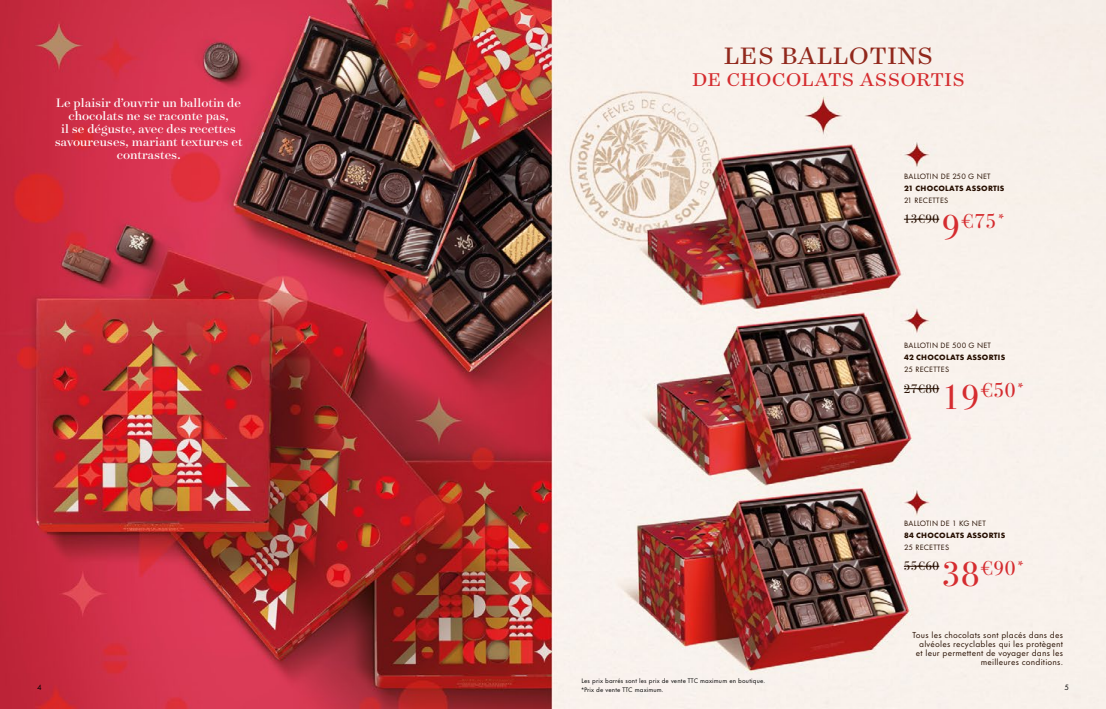
<style>
.page{position:relative;width:1106px;height:709px;background:#fff}
.page>*{position:absolute;margin:0;border:0;box-sizing:border-box;transform-origin:0 0}
.t1{font:27px "Surveyor Text";letter-spacing:.025em;color:#91281c}
.t2{font:21px "Surveyor Text";letter-spacing:.025em;color:#d52c2f}
.t3{font:20.1px "Bodoni Svty Two ITCTT";color:#d52c2f}
.t4{font:14px/13px "Surveyor Display";color:#fff;text-align:center}
.t5{font:12.3px "Bodoni Svty Two ITCTT";letter-spacing:.025em;color:#260e00}
.t6{font:8px/12px "Futura PT";letter-spacing:.035em;color:#260e00}
.t7{font:8px/9px "Futura Now Var Roman Text";letter-spacing:.025em;color:#260e00;text-align:right}
.t8{font:8px "Futura PT";color:#000}
.t9{font:6px/9px "Futura Now Var Roman Text";letter-spacing:.025em;color:#000}
.s1{font-weight:700}
.s2{font-size:34.5px}
</style>
<div class="page">
<img style="left:0;top:0;width:1106px;height:709px">
<hr style="left:903px;top:219px;width:36px;height:1px;background:#260e00">
<hr style="left:903px;top:388px;width:36px;height:1px;background:#260e00">
<hr style="left:903px;top:566px;width:36px;height:1px;background:#260e00">
<p class="t4" style="left:55px;top:95px;width:189px">Le plaisir d’ouvrir un ballotin de chocolats ne se raconte pas,<br>il se déguste, avec des recettes savoureuses, mariant textures et contrastes.</p>
<p class="t1" style="left:724px;top:39px;width:210px">LES BALLOTINS</p>
<p class="t2" style="left:692px;top:66px;width:274px">DE CHOCOLATS ASSORTIS</p>
<p class="t6" style="left:904px;top:170px;width:102px">BALLOTIN DE 250 G NET<br><span class="s1">21 CHOCOLATS ASSORTIS<br></span>21 RECETTES</p>
<p class="t5" style="left:903px;top:209px;width:37px">13€90</p>
<p class="t3" style="left:942px;top:204px;width:65px"><span class="s2">9</span>€75<sup>*</sup></p>
<p class="t6" style="left:904px;top:339px;width:103px">BALLOTIN DE 500 G NET<br><span class="s1">42 CHOCOLATS ASSORTIS<br></span>25 RECETTES</p>
<p class="t5" style="left:903px;top:378px;width:37px">27€80</p>
<p class="t3" style="left:942px;top:374px;width:84px"><span class="s2">19</span>€50<sup>*</sup></p>
<p class="t6" style="left:904px;top:517px;width:103px">BALLOTIN DE 1 KG NET<br><span class="s1">84 CHOCOLATS ASSORTIS<br></span>25 RECETTES</p>
<p class="t5" style="left:903px;top:556px;width:37px">55€60</p>
<p class="t3" style="left:942px;top:551px;width:84px"><span class="s2">38</span>€90<sup>*</sup></p>
<p class="t7" style="left:912px;top:630px;width:152px">Tous les chocolats sont placés dans des alvéoles recyclables qui les protègent et leur permettent de voyager dans les meilleures conditions.</p>
<p class="t9" style="left:581px;top:675px;width:185px">Les prix barrés sont les prix de vente TTC maximum en boutique. *Prix de vente TTC maximum.</p>
<p class="t8" style="left:37px;top:682px;width:6px">4</p>
<p class="t8" style="left:1064px;top:682px;width:6px">5</p>
</div>
